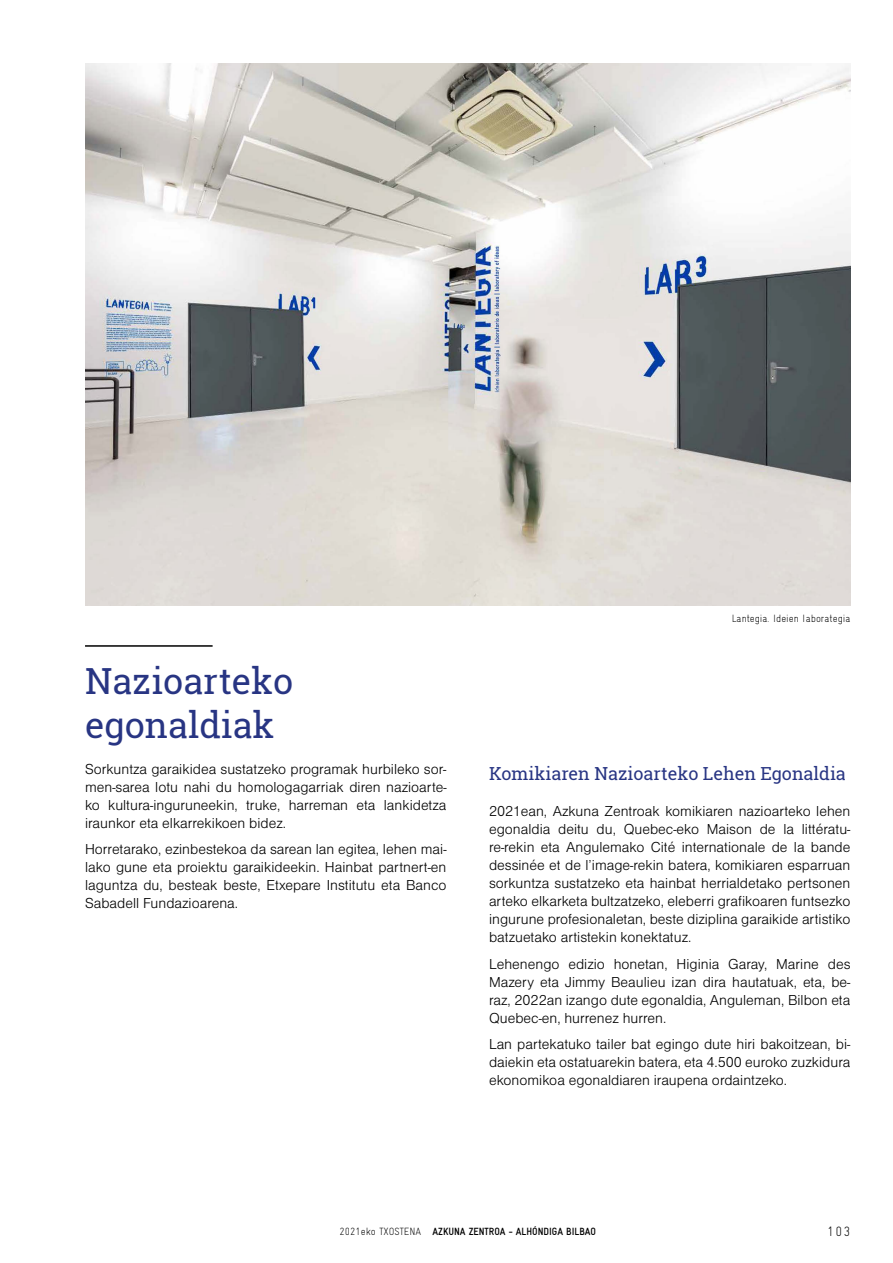
<style>
.page{position:relative;width:893px;height:1263px;background:#fff}
.page>*{position:absolute;margin:0;border:0;box-sizing:border-box;transform-origin:0 0}
.t1{font:36px/43.2px "Roboto Slab";color:#283583}
.t2{font:18px "Roboto Slab";color:#283583}
.t3{font:15px/18px "Nimbus Sans DOT Ligh";color:#000;text-align:justify}
.t4{font:13.5px "Alhondiga Bilbao Light Condensed L";color:#000}
.t5{font:700 condensed 10.5px "Alhondiga Bilbao";color:#000}
.t6{font:10.5px "Alhondiga Bilbao Light Condensed L";color:#000}
.s1{font-family:"Alhondiga Bilbao Light Condensed L";font-weight:400;font-stretch:normal}
</style>
<div class="page">
<img style="left:85px;top:64px;width:765px;height:541px">
<hr style="left:85px;top:645px;width:128px;height:2px;background:#000">
<h1 class="t1" style="left:85px;top:659px;width:210px">Nazioarteko egonaldiak</h1>
<p class="t3" style="left:85px;top:760px;width:363px">Sorkuntza garaikidea sustatzeko programak hurbileko sor&shy;men-sarea lotu nahi du homologagarriak diren nazioarte&shy;ko kultura-inguruneekin, truke, harreman eta lankidetza iraunkor eta elkarrekikoen bidez.</p>
<p class="t3" style="left:85px;top:840px;width:363px">Horretarako, ezinbestekoa da sarean lan egitea, lehen mai&shy;lako gune eta proiektu garaikideekin. Hainbat partnert-en laguntza du, besteak beste, Etxepare Institutu eta Banco Sabadell Fundazioarena.</p>
<p class="t6" style="left:732px;top:613px;width:120px">Lantegia. Ideien laborategia</p>
<p class="t2" style="left:489px;top:761px;width:358px">Komikiaren Nazioarteko Lehen Egonaldia</p>
<p class="t3" style="left:489px;top:803px;width:363px">2021ean, Azkuna Zentroak komikiaren nazioarteko lehen egonaldia deitu du, Quebec-eko Maison de la littératu&shy;re-rekin eta Angulemako Cité internationale de la bande dessinée et de l’image-rekin batera, komikiaren esparruan sorkuntza sustatzeko eta hainbat herrialdetako pertsonen arteko elkarketa bultzatzeko, eleberri grafikoaren funtsezko ingurune profesionaletan, beste diziplina garaikide artistiko batzuetako artistekin konektatuz.</p>
<p class="t3" style="left:489px;top:955px;width:363px">Lehenengo edizio honetan, Higinia Garay, Marine des Mazery eta Jimmy Beaulieu izan dira hautatuak, eta, be&shy;raz, 2022an izango dute egonaldia, Anguleman, Bilbon eta Quebec-en, hurrenez hurren.</p>
<p class="t3" style="left:489px;top:1036px;width:363px">Lan partekatuko tailer bat egingo dute hiri bakoitzean, bi&shy;daiekin eta ostatuarekin batera, eta 4.500 euroko zuzkidura ekonomikoa egonaldiaren iraupena ordaintzeko.</p>
<p class="t5" style="left:339px;top:1225px;width:258px"><span class="s1">2021eko TXOSTENA</span> AZKUNA ZENTROA - ALHÓNDIGA BILBAO</p>
<p class="t4" style="left:827px;top:1224px;width:25px">103</p>
</div>
